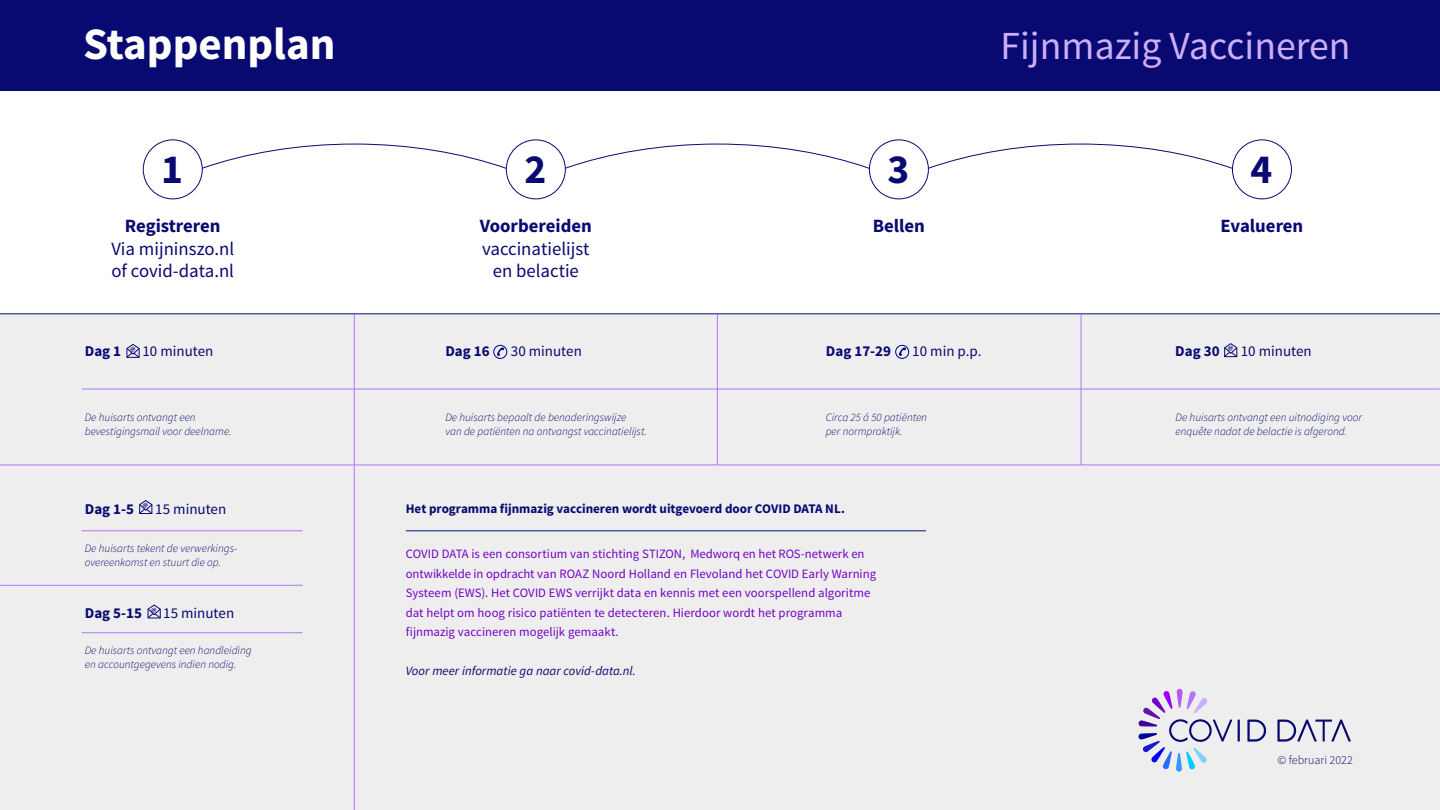
<style>
.page{position:relative;width:1440px;height:810px;background:#fff}
.page>*{position:absolute;margin:0;border:0;box-sizing:border-box;transform-origin:0 0}
.t1{font:700 45px "Source Sans Pro";color:#fff}
.t2{font:700 41.4px "Source Sans Pro";color:#090972}
.t3{font:39.75px "Source Sans Pro";color:#ccaff9}
.t4{font:18.75px/22.5px "Source Sans Pro";color:#090972}
.t5{font:700 18.75px "Source Sans Pro";color:#090972}
.t6{font:15px "Source Sans Pro";color:#090972}
.t7{font:700 15px "Source Sans Pro";color:#090972}
.t8{font:700 13.12px "Source Sans Pro";letter-spacing:-.005em;color:#090972}
.t9{font:12.75px/19.5px "Source Sans Pro";color:#7302c4}
.t10{font:italic 12.75px "Source Sans Pro";color:#090972}
.t11{font:300 12.08px "Source Sans Pro";color:#090972}
.t12{font:italic 300 11.25px/14.2px "Source Sans Pro";color:#090972}
.t13{font:700 7.12px "Myriad Pro";color:#090972}
</style>
<div class="page">
<div style="left:0;top:0;width:1440px;height:91px;background:#090972"></div>
<div style="left:0;top:314px;width:1440px;height:496px;background:#eee"></div>
<hr style="left:0;top:313px;width:1440px;height:1px;background:#011771">
<hr style="left:82px;top:389px;width:1358px;height:1px;background:#b075fc">
<hr style="left:0;top:465px;width:1440px;height:1px;background:#b075fc">
<svg style="left:1138px;top:689px;width:94px;height:83px"></svg>
<svg style="left:1238px;top:720px;width:2px;height:22px"></svg>
<svg style="left:1247px;top:720px;width:19px;height:22px"></svg>
<svg style="left:1277px;top:720px;width:74px;height:22px"></svg>
<div style="left:143px;top:140px;width:60px;height:59px;border:1px solid #090972;border-radius:50%"></div>
<div style="left:506px;top:140px;width:60px;height:59px;border:1px solid #090972;border-radius:50%"></div>
<div style="left:869px;top:140px;width:60px;height:59px;border:1px solid #090972;border-radius:50%"></div>
<div style="left:1232px;top:140px;width:60px;height:59px;border:1px solid #090972;border-radius:50%"></div>
<svg style="left:564px;top:143px;width:306px;height:26px"></svg>
<svg style="left:928px;top:143px;width:305px;height:26px"></svg>
<svg style="left:201px;top:143px;width:306px;height:26px"></svg>
<div style="left:494px;top:345px;width:13px;height:14px;border:1px solid #009;border-radius:50%"></div>
<svg style="left:497px;top:347px;width:7px;height:9px"></svg>
<div style="left:895px;top:345px;width:14px;height:14px;border:1px solid #009;border-radius:50%"></div>
<svg style="left:899px;top:347px;width:7px;height:9px"></svg>
<svg style="left:126px;top:344px;width:14px;height:14px"></svg>
<svg style="left:139px;top:500px;width:13px;height:14px"></svg>
<svg style="left:148px;top:605px;width:13px;height:14px"></svg>
<hr style="left:354px;top:314px;width:1px;height:496px;background:#b075fc">
<hr style="left:717px;top:314px;width:1px;height:151px;background:#b075fc">
<hr style="left:1081px;top:314px;width:1px;height:151px;background:#b075fc">
<hr style="left:82px;top:530px;width:221px;height:1px;background:#b075fc">
<hr style="left:0;top:585px;width:303px;height:1px;background:#b075fc">
<hr style="left:82px;top:632px;width:221px;height:1px;background:#b075fc">
<svg style="left:1224px;top:343px;width:13px;height:14px"></svg>
<hr style="left:406px;top:530px;width:520px;height:1px;background:#011771">
<h1 class="t1" style="left:83px;top:14px;width:254px">Stappenplan</h1>
<h3 class="t3" style="left:1001px;top:22px;width:352px">Fijnmazig Vaccineren</h3>
<h2 class="t2" style="left:161px;top:142px;width:23px">1</h2>
<h3 class="t5" style="left:125px;top:213px;width:97px">Registreren</h3>
<h3 class="t4" style="left:111px;top:238px;width:124px">Via mijninszo.nl of covid-data.nl</h3>
<h3 class="t7" style="left:85px;top:341px;width:38px">Dag 1</h3>
<h3 class="t6" style="left:142px;top:342px;width:72px">10 minuten</h3>
<p class="t13" style="left:130px;top:345px;width:7px">@</p>
<p class="t12" style="left:85px;top:410px;width:148px">De huisarts ontvangt een bevestigingsmail voor deelname.</p>
<p class="t13" style="left:143px;top:501px;width:7px">@</p>
<h3 class="t7" style="left:85px;top:498px;width:51px">Dag 1-5</h3>
<h3 class="t6" style="left:155px;top:499px;width:72px">15 minuten</h3>
<p class="t12" style="left:85px;top:541px;width:154px">De huisarts tekent de verwerkings&shy;overeenkomst en stuurt die op.</p>
<h3 class="t7" style="left:85px;top:602px;width:59px">Dag 5-15</h3>
<h3 class="t6" style="left:163px;top:603px;width:72px">15 minuten</h3>
<p class="t13" style="left:151px;top:605px;width:7px">@</p>
<p class="t12" style="left:85px;top:643px;width:168px">De huisarts ontvangt een handleiding en accountgegevens indien nodig.</p>
<h2 class="t2" style="left:524px;top:142px;width:23px">2</h2>
<h3 class="t5" style="left:480px;top:213px;width:114px">Voorbereiden</h3>
<h3 class="t4" style="left:482px;top:238px;width:109px;text-align:center">vaccinatielijst en belactie</h3>
<h2 class="t2" style="left:887px;top:142px;width:23px">3</h2>
<h3 class="t5" style="left:873px;top:213px;width:54px">Bellen</h3>
<h3 class="t7" style="left:445px;top:341px;width:46px">Dag 16</h3>
<h3 class="t6" style="left:511px;top:342px;width:72px">30 minuten</h3>
<h3 class="t7" style="left:826px;top:341px;width:67px">Dag 17-29</h3>
<h3 class="t6" style="left:912px;top:342px;width:71px">10 min p.p.</h3>
<p class="t12" style="left:445px;top:410px;width:203px">De huisarts bepaalt de benaderingswijze<br>van de patiënten na ontvangst vaccinatielijst.</p>
<p class="t12" style="left:826px;top:410px;width:103px">Circa 25 á 50 patiënten per normpraktijk.</p>
<p class="t8" style="left:406px;top:500px;width:441px">Het programma fijnmazig vaccineren wordt uitgevoerd door COVID DATA NL.</p>
<p class="t9" style="left:406px;top:545px;width:472px">COVID DATA is een consortium van stichting STIZON, Medworq en het ROS-netwerk en ontwikkelde in opdracht van ROAZ Noord Holland en Flevoland het COVID Early Warning Systeem (EWS). Het COVID EWS verrijkt data en kennis met een voorspellend algoritme dat helpt om hoog risico patiënten te detecteren. Hierdoor wordt het programma fijnmazig vaccineren mogelijk gemaakt.</p>
<p class="t10" style="left:406px;top:663px;width:232px">Voor meer informatie ga naar covid-data.nl.</p>
<h2 class="t2" style="left:1251px;top:142px;width:23px">4</h2>
<h3 class="t5" style="left:1221px;top:213px;width:84px">Evalueren</h3>
<p class="t13" style="left:1228px;top:344px;width:7px">@</p>
<h3 class="t7" style="left:1175px;top:341px;width:46px">Dag 30</h3>
<h3 class="t6" style="left:1241px;top:342px;width:72px">10 minuten</h3>
<p class="t12" style="left:1176px;top:410px;width:188px">De huisarts ontvangt een uitnodiging voor enquête nadat de belactie is afgerond.</p>
<p class="t11" style="left:1277px;top:752px;width:77px">© februari 2022</p>
</div>
